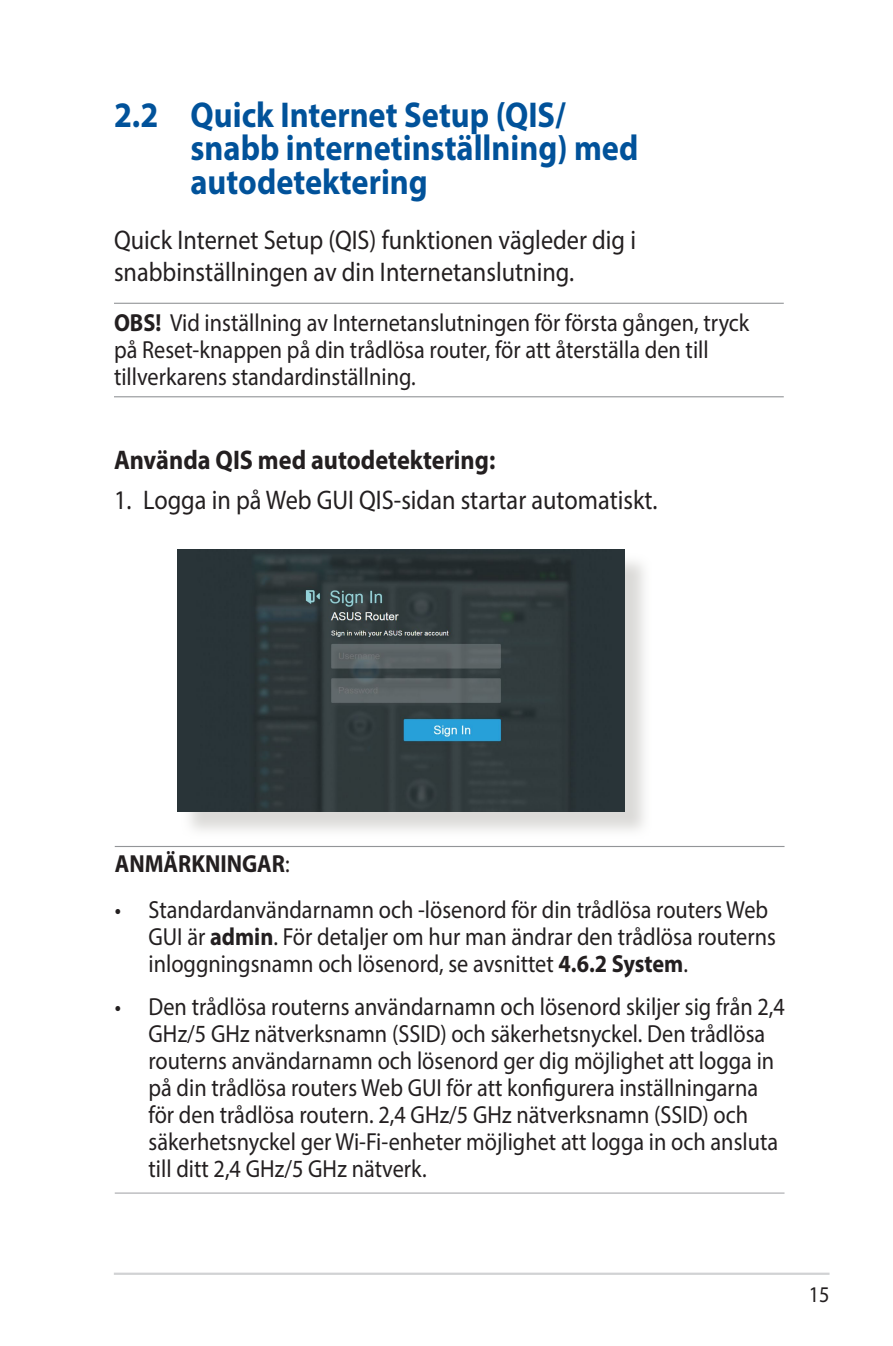
<style>
.page{position:relative;width:893px;height:1346px;background:#fff}
.page>*{position:absolute;margin:0;border:0;box-sizing:border-box;transform-origin:0 0}
.t1{font:700 36px/33.8px "Myriad Pro";color:#01529a;scale:.9 1}
.t2{font:27px/32.4px "Myriad Pro";color:#231f20;scale:.9 1}
.t3{font:700 27px "Myriad Pro";color:#231f20;scale:.9 1}
.t4{font:24.75px/27px "Myriad Pro";color:#231f20;scale:.9 1}
.t5{font:700 24.75px "Myriad Pro";color:#231f20;scale:.9 1}
.t6{font:22.5px "Myriad Pro";color:#231f20;scale:.9 1}
.s1{font-weight:700}
.s2{font-weight:400}
</style>
<div class="page">
<hr style="left:114px;top:1272px;width:715px;height:3px;background:#d1d2d4">
<hr style="left:114px;top:303px;width:670px;height:1px;background:#939598">
<hr style="left:114px;top:396px;width:670px;height:1px;background:#939598">
<div style="left:181px;top:553px;width:471px;height:286px;background:#cfcecb;opacity:.75"></div>
<img style="left:177px;top:549px;width:447px;height:262px">
<hr style="left:115px;top:846px;width:669px;height:1px;background:#939598">
<hr style="left:115px;top:1192px;width:669px;height:1px;background:#a8a9ad">
<h1 class="t1" style="left:190px;top:97px;width:499px;text-indent:-76px">2.2 Quick Internet Setup (QIS/ snabb internetinställning) med autodetektering</h1>
<p class="t2" style="left:114px;top:223px;width:581px">Quick Internet Setup (QIS) funktionen vägleder dig i snabbinställningen av din Internetanslutning.</p>
<p class="t4" style="left:114px;top:308px;width:707px"><span class="s1">OBS!</span> Vid inställning av Internetanslutningen för första gången, tryck på Reset-knappen på din trådlösa router, för att återställa den till tillverkarens standardinställning.</p>
<p class="t3" style="left:114px;top:443px;width:425px">Använda QIS med autodetektering:</p>
<p class="t2" style="left:114px;top:484px;width:605px">1. Logga in på Web GUI QIS-sidan startar automatiskt.</p>
<p class="t5" style="left:115px;top:847px;width:196px">ANMÄRKNINGAR<span class="s2">:</span></p>
<p class="t4" style="left:149px;top:896px;width:699px;text-indent:-34px">• Standardanvändarnamn och -lösenord för din trådlösa routers Web<br>GUI är <span class="s1">admin</span>. För detaljer om hur man ändrar den trådlösa routerns inloggningsnamn och lösenord, se avsnittet <span class="s1">4.6.2 System</span>.</p>
<p class="t4" style="left:149px;top:992px;width:709px;text-indent:-34px">• Den trådlösa routerns användarnamn och lösenord skiljer sig från 2,4<br>GHz/5 GHz nätverksnamn (SSID) och säkerhetsnyckel. Den trådlösa routerns användarnamn och lösenord ger dig möjlighet att logga in på din trådlösa routers Web GUI för att konfigurera inställningarna för den trådlösa routern. 2,4 GHz/5 GHz nätverksnamn (SSID) och säkerhetsnyckel ger Wi-Fi-enheter möjlighet att logga in och ansluta till ditt 2,4 GHz/5 GHz nätverk.</p>
<p class="t6" style="left:809px;top:1281px;width:25px">15</p>
</div>
